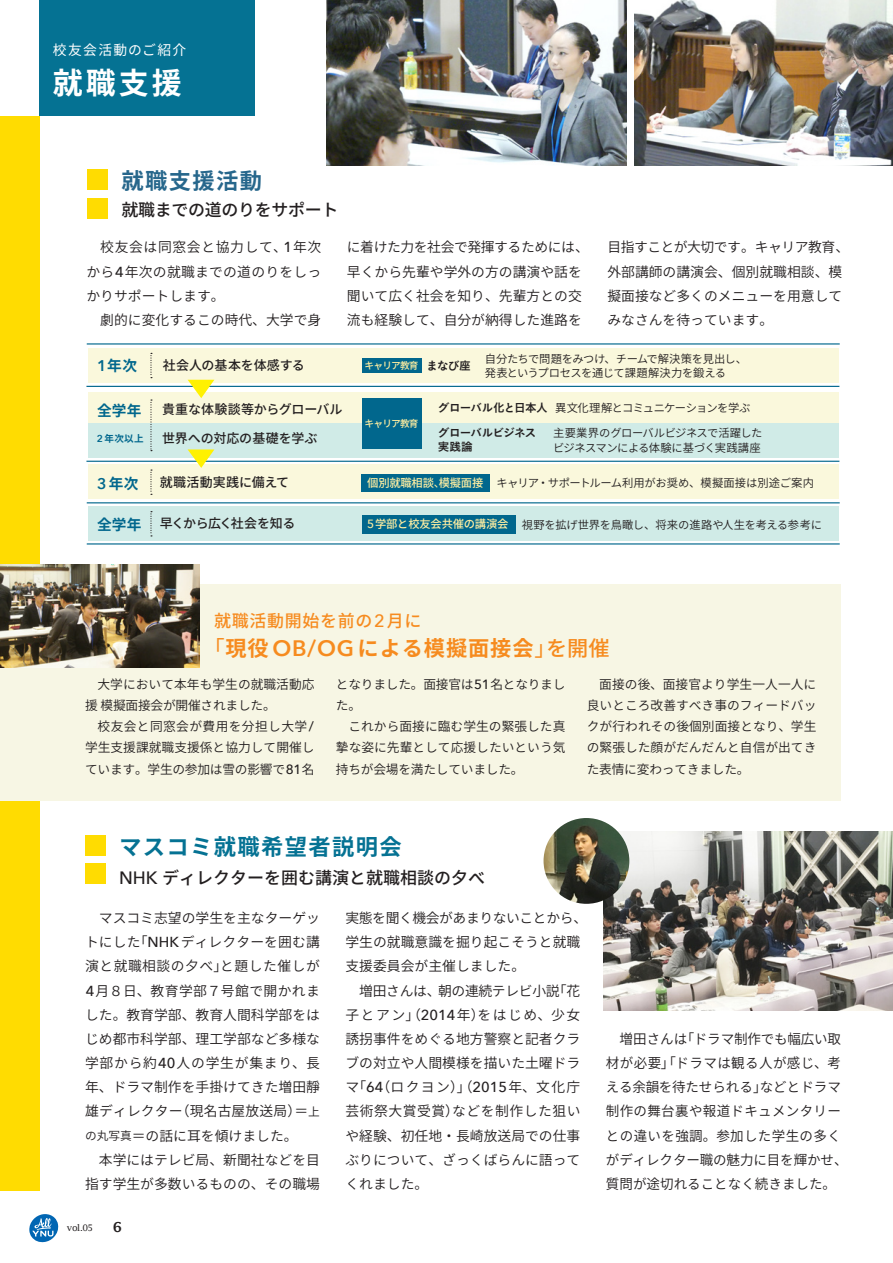
<style>
.page{position:relative;width:893px;height:1263px;background:#fff}
.page>*{position:absolute;margin:0;border:0;box-sizing:border-box;transform-origin:0 0}
.t1{font:700 30px "Source Han Sans";color:#fff}
.t2{font:700 22.35px "Source Han Sans";letter-spacing:.06em;color:#057293}
.t3{font:700 22.35px "Source Han Sans";letter-spacing:.06em;color:#27678c}
.t4{font:700 21.3px "Source Han Sans";letter-spacing:.04em;color:#f68b1f}
.t5{font:500 16.95px "Source Han Sans";color:#231f20}
.t6{font:500 16.95px "Source Han Sans";letter-spacing:-.02em;color:#231f20}
.t7{font:500 16.95px "Source Han Sans";letter-spacing:.04em;color:#f68b1f}
.t8{font:700 14.7px "Source Han Sans";letter-spacing:.015em;color:#01678d}
.t9{font:13.8px/24.2px "Source Han Sans";color:#231f20}
.t10{font:13.8px "Source Han Sans";letter-spacing:.09em;color:#fff}
.t11{font:600 13.8px "Lucida Fax";color:#231f20}
.t12{font:500 13.05px "Source Han Sans";letter-spacing:-.01em;color:#231f20}
.t13{font:500 13.05px "Source Han Sans";letter-spacing:-.045em;color:#231f20}
.t14{font:12.75px/21.3px "Source Han Sans";color:#231f20}
.t15{font:11.55px/13.5px "Koburina Go Std W6";letter-spacing:-.06em;color:#231f20}
.t16{font:11.25px/14px "Source Han Sans";letter-spacing:-.025em;color:#231f20}
.t17{font:500 9.6px "Source Han Sans";letter-spacing:-.08em;color:#ffeea1}
.t18{font:700 9.6px "Source Han Sans";color:#01678d}
.t19{font:9px "Lucida Fax";color:#231f20}
.s1{font-family:"Avenir Next";font-weight:500;font-size:14.55px}
.s2{font-family:"Avenir Next";font-weight:600;font-size:15.45px}
.s3{font-family:"Koburina Go Std W6";font-weight:400;font-size:11.55px;color:#231f20}
.s4{font-family:"Avenir Next";font-weight:600;font-size:10.05px}
.s5{font-family:"Koburina Go Std W6";font-size:11.55px}
.s6{font-weight:500;color:#ffeea1}
.s7{color:#ffeea1}
.s8{font-family:"Avenir Next";font-weight:500;font-size:11.85px;color:#ffeea1}
.s9{font-family:"Avenir Next";font-size:17.85px}
.s10{font-weight:400}
.s11{font-family:"Avenir Next";font-weight:600;font-size:22.35px}
.s12{font-weight:500}
.s13{font-family:"Avenir Next";font-weight:500;font-size:13.35px}
.s14{font-size:11.7px}
</style>
<div class="page">
<div style="left:0;top:116px;width:40px;height:1075px;background:#ffdc01"></div>
<div style="left:40px;top:0;width:215px;height:116px;background:#057293"></div>
<svg style="left:29px;top:1214px;width:30px;height:29px"></svg>
<div style="left:87px;top:169px;width:21px;height:20px;background:#ffdc01"></div>
<div style="left:87px;top:198px;width:21px;height:20px;background:#ffdc01"></div>
<div style="left:0;top:584px;width:841px;height:216px;background:#f7f6e4"></div>
<img style="left:604px;top:831px;width:289px;height:180px">
<div style="left:88px;top:348px;width:750px;height:34px;background:#faf8dc"></div>
<div style="left:88px;top:392px;width:750px;height:30px;background:#faf8dc"></div>
<div style="left:88px;top:423px;width:750px;height:34px;background:#d0ebe7"></div>
<svg style="left:150px;top:399px;width:2px;height:52px"></svg>
<div style="left:88px;top:506px;width:750px;height:35px;background:#d0ebe7"></div>
<svg style="left:150px;top:353px;width:2px;height:25px"></svg>
<svg style="left:150px;top:511px;width:2px;height:25px"></svg>
<hr style="left:86px;top:386px;width:753px;height:1px;background:#01678d">
<hr style="left:87px;top:343px;width:753px;height:1px;background:#01678d">
<div style="left:362px;top:358px;width:59px;height:15px;background:#01678d"></div>
<div style="left:362px;top:399px;width:59px;height:50px;background:#01678d"></div>
<hr style="left:87px;top:502px;width:753px;height:1px;background:#01678d">
<hr style="left:87px;top:543px;width:753px;height:1px;background:#01678d">
<div style="left:88px;top:465px;width:750px;height:34px;background:#faf8dc"></div>
<svg style="left:150px;top:469px;width:2px;height:26px"></svg>
<div style="left:362px;top:474px;width:128px;height:17px;background:#01678d"></div>
<div style="left:362px;top:515px;width:153px;height:18px;background:#01678d"></div>
<hr style="left:86px;top:461px;width:753px;height:1px;background:#01678d">
<svg style="left:188px;top:380px;width:26px;height:18px"></svg>
<svg style="left:188px;top:449px;width:26px;height:19px"></svg>
<img style="left:635px;top:0;width:258px;height:165px">
<img style="left:326px;top:0;width:300px;height:165px">
<img style="left:544px;top:818px;width:85px;height:86px;border-radius:43px">
<img style="left:0;top:564px;width:199px;height:103px">
<div style="left:85px;top:835px;width:20px;height:20px;background:#ffdc01"></div>
<div style="left:85px;top:864px;width:20px;height:20px;background:#ffdc01"></div>
<p class="t10" style="left:53px;top:43px;width:135px">校友会活動のご紹介</p>
<h1 class="t1" style="left:53px;top:67px;width:130px">就職支援</h1>
<h2 class="t3" style="left:122px;top:168px;width:142px">就職支援活動</h2>
<p class="t6" style="left:122px;top:201px;width:219px">就職までの道のりをサポート</p>
<p class="t9" style="left:86px;top:236px;width:236px">　校友会は同窓会と協力して、<span class="s1">1</span>年次から<span class="s1">4</span>年次の就職までの道のりをしっかりサポートします。<br>　劇的に変化するこの時代、大学で身</p>
<p class="t9" style="left:347px;top:236px;width:243px">に着けた力を社会で発揮するためには、早くから先輩や学外の方の講演や話を聞いて広く社会を知り、先輩方との交流も経験して、自分が納得した進路を</p>
<p class="t9" style="left:607px;top:236px;width:243px">目指すことが大切です。キャリア教育、外部講師の講演会、個別就職相談、模擬面接など多くのメニューを用意してみなさんを待っています。</p>
<p class="t8" style="left:97px;top:357px;width:42px"><span class="s2">1</span>年次</p>
<p class="t16" style="left:485px;top:352px;width:264px">自分たちで問題をみつけ、チームで解決策を見出し、発表というプロセスを通じて課題解決力を鍛える</p>
<p class="t12" style="left:163px;top:358px;width:144px">社会人の基本を体感する</p>
<p class="t17" style="left:365px;top:360px;width:108px">キャリア教育 <span class="s3">まなび座</span></p>
<p class="t8" style="left:97px;top:402px;width:46px">全学年</p>
<p class="t18" style="left:97px;top:434px;width:48px"><span class="s4">2</span>年次以上</p>
<p class="t12" style="left:162px;top:402px;width:182px">貴重な体験談等からグローバル</p>
<p class="t12" style="left:162px;top:431px;width:157px">世界への対応の基礎を学ぶ</p>
<p class="t17" style="left:365px;top:418px;width:55px">キャリア教育</p>
<p class="t16" style="left:438px;top:401px;width:314px"><span class="s5">グローバル化と日本人</span> 異文化理解とコミュニケーションを学ぶ</p>
<p class="t15" style="left:438px;top:427px;width:100px">グローバルビジネス実践論</p>
<p class="t16" style="left:553px;top:425px;width:220px;line-height:15.1px">主要業界のグローバルビジネスで活躍したビジネスマンによる体験に基づく実践講座　</p>
<p class="t8" style="left:97px;top:475px;width:43px"><span class="s2">3</span>年次</p>
<p class="t12" style="left:160px;top:475px;width:131px">就職活動実践に備えて</p>
<p class="t16" style="left:367px;top:476px;width:448px"><span class="s6">個別就職相談</span><span class="s7">、</span><span class="s6">模擬面接</span> キャリア・サポートルーム利用がお奨め、模擬面接は別途ご案内</p>
<p class="t8" style="left:97px;top:516px;width:46px">全学年</p>
<p class="t13" style="left:160px;top:516px;width:137px">早くから広く社会を知る</p>
<p class="t16" style="left:367px;top:518px;width:456px"><span class="s8">5</span><span class="s6">学部と校友会共催の講演会</span> 視野を拡げ世界を鳥瞰し、将来の進路や人生を考える参考に</p>
<p class="t7" style="left:214px;top:611px;width:209px">就職活動開始を前の<span class="s9">2</span>月に</p>
<h3 class="t4" style="left:203px;top:636px;width:408px"><span class="s10">「</span>現役<span class="s11">OB/OG</span>による模擬面接会<span class="s10">」</span><span class="s12">を開催</span></h3>
<p class="t14" style="left:85px;top:674px;width:231px">　大学において本年も学生の就職活動応援模擬面接会が開催されました。<br>　校友会と同窓会が費用を分担し大学<span class="s13">/</span>学生支援課就職支援係と協力して開催しています。学生の参加は雪の影響で<span class="s13">81</span>名</p>
<p class="t14" style="left:336px;top:674px;width:231px">となりました。面接官は<span class="s13">51</span>名となりました。<br>　これから面接に臨む学生の緊張した真摯な姿に先輩として応援したいという気持ちが会場を満たしていました。　</p>
<p class="t14" style="left:587px;top:674px;width:231px;text-align:justify">　面接の後、面接官より学生一人一人に良いところ改善すべき事のフィードバックが行われその後個別面接となり、学生の緊張した顔がだんだんと自信が出てきた表情に変わってきました。</p>
<h2 class="t2" style="left:119px;top:834px;width:284px">マスコミ就職希望者説明会</h2>
<p class="t5" style="left:119px;top:868px;width:367px"><span class="s9">NHK</span> ディレクターを囲む講演と就職相談の夕べ</p>
<p class="t9" style="left:85px;top:906px;width:236px">　マスコミ志望の学生を主なターゲットにした「<span class="s1">NHK</span>ディレクターを囲む講演と就職相談の夕べ」と題した催しが<br><span class="s1">4</span>月８日、教育学部７号館で開かれました。教育学部、教育人間科学部をはじめ都市科学部、理工学部など多様な学部から約<span class="s1">40</span>人の学生が集まり、長年、ドラマ制作を手掛けてきた増田靜雄ディレクター（現名古屋放送局）＝<span class="s14">上の丸写真</span>＝の話に耳を傾けました。<br>　本学にはテレビ局、新聞社などを目指す学生が多数いるものの、その職場</p>
<p class="t9" style="left:345px;top:906px;width:243px">実態を聞く機会があまりないことから、学生の就職意識を掘り起こそうと就職支援委員会が主催しました。<br>　増田さんは、朝の連続テレビ小説「花子とアン」（<span class="s1">2014</span>年）をはじめ、少女誘拐事件をめぐる地方警察と記者クラブの対立や人間模様を描いた土曜ドラマ「<span class="s1">64</span>（ロクヨン）」（<span class="s1">2015</span>年、文化庁芸術祭大賞受賞）などを制作した狙いや経験、初任地・長崎放送局での仕事ぶりについて、ざっくばらんに語ってくれました。</p>
<p class="t19" style="left:67px;top:1222px;width:28px">vol.05</p>
<p class="t11" style="left:113px;top:1219px;width:11px">6</p>
<p class="t9" style="left:606px;top:1027px;width:243px">　増田さんは「ドラマ制作でも幅広い取材が必要」「ドラマは観る人が感じ、考える余韻を待たせられる」などとドラマ制作の舞台裏や報道ドキュメンタリーとの違いを強調。参加した学生の多くがディレクター職の魅力に目を輝かせ、質問が途切れることなく続きました。</p>
</div>
